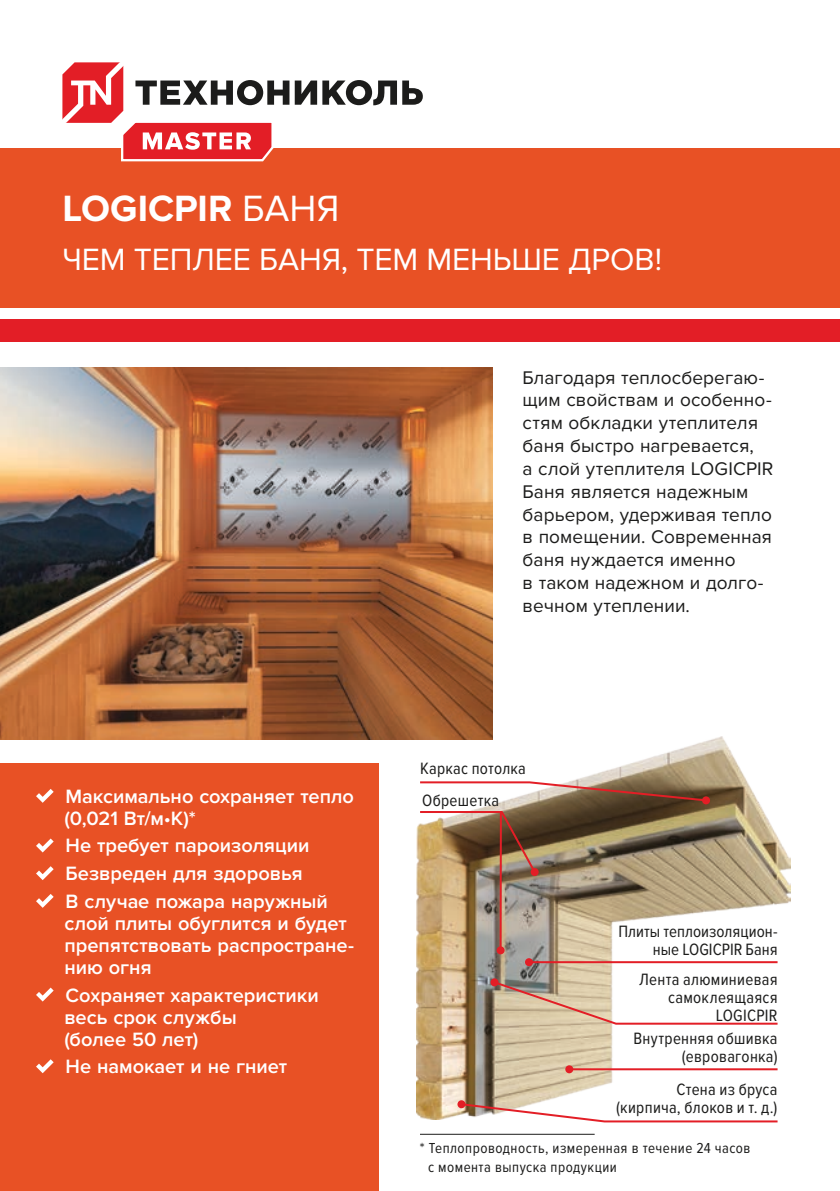
<style>
.page{position:relative;width:840px;height:1191px;background:#fff}
.page>*{position:absolute;margin:0;border:0;box-sizing:border-box;transform-origin:0 0}
.t1{font:700 37.8px "Proxima Nova";color:#fff}
.t2{font:31.8px "Proxima Nova";letter-spacing:-.005em;color:#fff}
.t3{font:600 20px/22px "Proxima Nova";color:#fff}
.t4{font:19px/22.8px "Proxima Nova";letter-spacing:.005em;color:#1c1c1b}
.t5{font:17px/18px "Proxima Nova Cond";letter-spacing:.015em;color:#1c1c1b;text-align:right}
.t6{font:15px/19px "Proxima Nova Cond";letter-spacing:.03em;color:#1c1c1b}
.s1{font-weight:400}
</style>
<div class="page">
<img style="left:416px;top:736px;width:373px;height:384px">
<div style="left:0;top:764px;width:378px;height:427px;background:#e85125"></div>
<div style="left:0;top:149px;width:839px;height:159px;background:#e85125"></div>
<div style="left:0;top:320px;width:839px;height:22px;background:#e31e26"></div>
<svg style="left:62px;top:62px;width:360px;height:100px"></svg>
<svg style="left:36px;top:789px;width:18px;height:14px"></svg>
<svg style="left:36px;top:838px;width:18px;height:14px"></svg>
<svg style="left:36px;top:866px;width:18px;height:14px"></svg>
<svg style="left:36px;top:894px;width:18px;height:14px"></svg>
<svg style="left:36px;top:987px;width:18px;height:14px"></svg>
<svg style="left:36px;top:1059px;width:18px;height:14px"></svg>
<img style="left:0;top:367px;width:492px;height:373px">
<svg style="left:459px;top:1102px;width:320px;height:21px"></svg>
<div style="left:457px;top:1100px;width:8px;height:8px;background:#e31e26;border-radius:50%"></div>
<svg style="left:418px;top:780px;width:289px;height:22px"></svg>
<div style="left:701px;top:796px;width:8px;height:8px;background:#e31e26;border-radius:50%"></div>
<img style="left:418px;top:810px;width:119px;height:64px">
<div style="left:530px;top:868px;width:8px;height:8px;background:#e31e26;border-radius:50%"></div>
<hr style="left:528px;top:961px;width:249px;height:2px;background:#e31e26">
<div style="left:524px;top:958px;width:8px;height:8px;background:#e31e26;border-radius:50%"></div>
<hr style="left:569px;top:1068px;width:208px;height:2px;background:#e31e26">
<div style="left:565px;top:1065px;width:8px;height:8px;background:#e31e26;border-radius:50%"></div>
<svg style="left:491px;top:979px;width:288px;height:46px"></svg>
<div style="left:490px;top:978px;width:8px;height:8px;background:#e31e26;border-radius:50%"></div>
<hr style="left:499px;top:813px;width:2px;height:137px;background:#e31e26">
<div style="left:496px;top:946px;width:8px;height:8px;background:#e31e26;border-radius:50%"></div>
<hr style="left:420px;top:1133px;width:174px;height:1px;background:#1c1c1b">
<h1 class="t1" style="left:62px;top:187px;width:278px">LOGICPIR <span class="s1">БАНЯ</span></h1>
<h2 class="t2" style="left:62px;top:242px;width:600px">ЧЕМ ТЕПЛЕЕ БАНЯ, ТЕМ МЕНЬШЕ ДРОВ!</h2>
<p class="t4" style="left:522px;top:366px;width:252px">Благодаря теплосберегаю&shy;щим свойствам и особенно&shy;стям обкладки утеплителя баня быстро нагревается,<br>а слой утеплителя LOGICPIR<br>Баня является надежным барьером, удерживая тепло в помещении. Современная баня нуждается именно<br>в таком надежном и долго&shy;вечном утеплении.</p>
<p class="t3" style="left:64px;top:785px;width:291px">Максимально сохраняет тепло (0,021 Вт/м<span class="s1">•</span>К)*</p>
<p class="t3" style="left:65px;top:832px;width:264px;line-height:27.6px">Не требует пароизоляции<br>Безвреден для здоровья<br>В случае пожара наружный</p>
<p class="t3" style="left:64px;top:912px;width:291px">слой плиты обуглится и будет препятствовать распростране&shy;нию огня</p>
<p class="t3" style="left:64px;top:984px;width:256px">Сохраняет характеристики весь срок службы<br>(более 50 лет)</p>
<p class="t3" style="left:65px;top:1056px;width:223px">Не намокает и не гниет</p>
<p class="t5" style="left:420px;top:759px;width:107px">Каркас потолка</p>
<p class="t5" style="left:422px;top:791px;width:78px">Обрешетка</p>
<p class="t5" style="left:618px;top:922px;width:161px">Плиты теплоизоляцион&shy;ные LOGICPIR Баня</p>
<p class="t5" style="left:638px;top:970px;width:140px">Лента алюминиевая самоклеящаяся<br>LOGICPIR</p>
<p class="t5" style="left:633px;top:1030px;width:146px">Внутренняя обшивка (евровагонка)</p>
<p class="t5" style="left:616px;top:1080px;width:163px">Стена из бруса (кирпича, блоков и т. д.)</p>
<p class="t6" style="left:428px;top:1138px;width:323px;text-indent:-8px">* Теплопроводность, измеренная в течение 24 часов с момента выпуска продукции</p>
</div>
